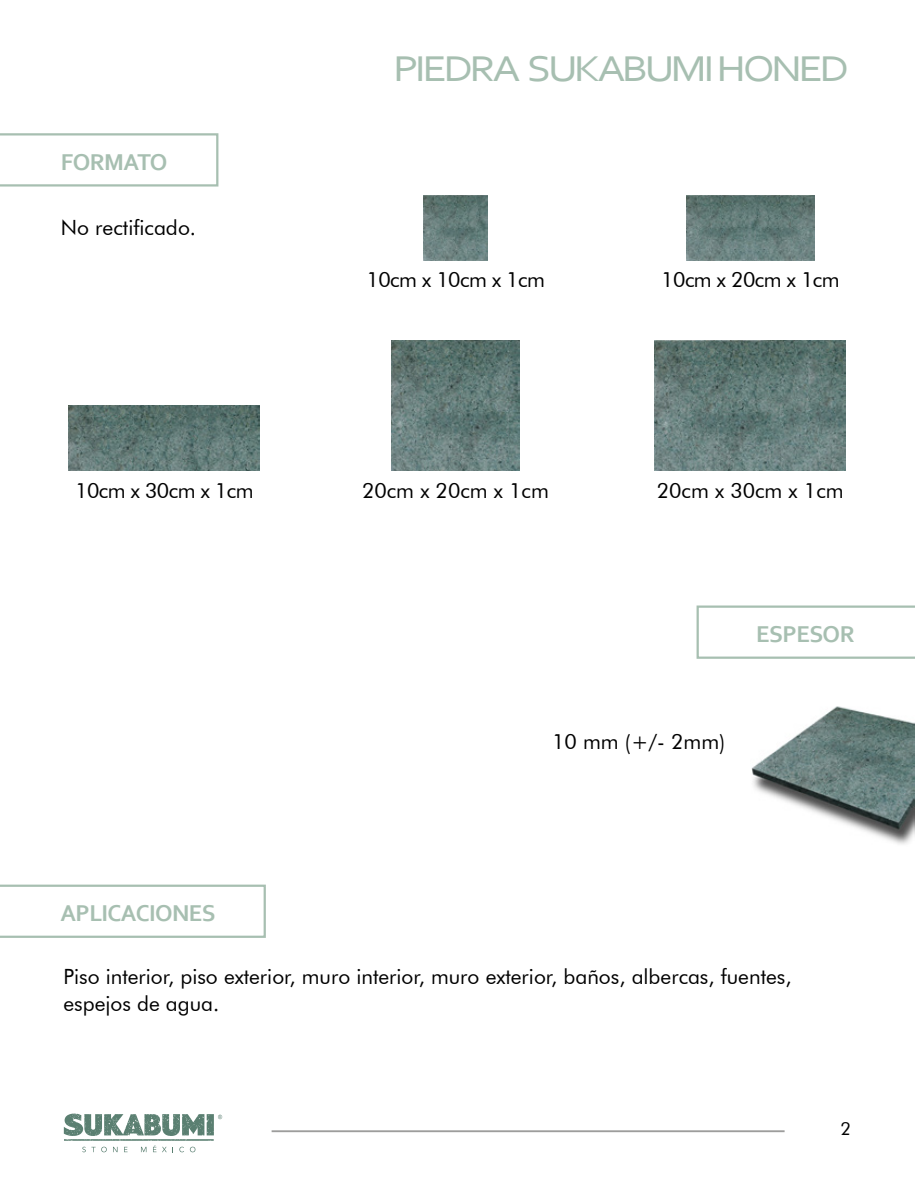
<style>
.page{position:relative;width:915px;height:1191px;background:#fff}
.page>*{position:absolute;margin:0;border:0;box-sizing:border-box;transform-origin:0 0}
.t1{font:37.5px "Corbel";letter-spacing:-.075em;color:#a7bfb1;scale:1.17 1}
.t2{font:700 24px "Corbel";letter-spacing:-.025em;color:#a7bfb1}
.t3{font:21px/27px "Futura BT";color:#000}
.t4{font:21px "Futura BT";letter-spacing:-.025em;color:#000}
.t5{font:18px "Futura BT";color:#000}
</style>
<div class="page">
<svg style="left:0;top:133px;width:218px;height:53px"></svg>
<svg style="left:0;top:884px;width:266px;height:54px"></svg>
<svg style="left:64px;top:1113px;width:158px;height:39px"></svg>
<hr style="left:271px;top:1130px;width:513px;height:2px;background:#9d9d9c">
<img style="left:391px;top:340px;width:128px;height:130px">
<img style="left:423px;top:195px;width:64px;height:65px">
<img style="left:68px;top:405px;width:192px;height:65px">
<img style="left:654px;top:340px;width:191px;height:130px">
<img style="left:686px;top:195px;width:127px;height:65px">
<img style="left:751px;top:706px;width:163px;height:138px">
<svg style="left:696px;top:605px;width:218px;height:54px"></svg>
<p class="t2" style="left:61px;top:147px;width:108px">FORMATO</p>
<p class="t3" style="left:61px;top:214px;width:137px">No rectificado.</p>
<h1 class="t1" style="left:393px;top:46px;width:391px">PIEDRA SUKABUMI HONED</h1>
<p class="t4" style="left:366px;top:267px;width:180px">10cm x 10cm x 1cm</p>
<p class="t4" style="left:661px;top:267px;width:180px">10cm x 20cm x 1cm</p>
<p class="t4" style="left:75px;top:478px;width:180px">10cm x 30cm x 1cm</p>
<p class="t3" style="left:656px;top:477px;width:188px">20cm x 30cm x 1cm</p>
<p class="t3" style="left:362px;top:477px;width:188px">20cm x 20cm x 1cm</p>
<p class="t2" style="left:60px;top:898px;width:157px">APLICACIONES</p>
<p class="t2" style="left:756px;top:619px;width:100px">ESPESOR</p>
<p class="t3" style="left:552px;top:728px;width:175px">10 mm (+/- 2mm)</p>
<p class="t3" style="left:63px;top:962px;width:729px">Piso interior, piso exterior, muro interior, muro exterior, baños, albercas, fuentes, espejos de agua.</p>
<p class="t5" style="left:840px;top:1117px;width:12px">2</p>
</div>
